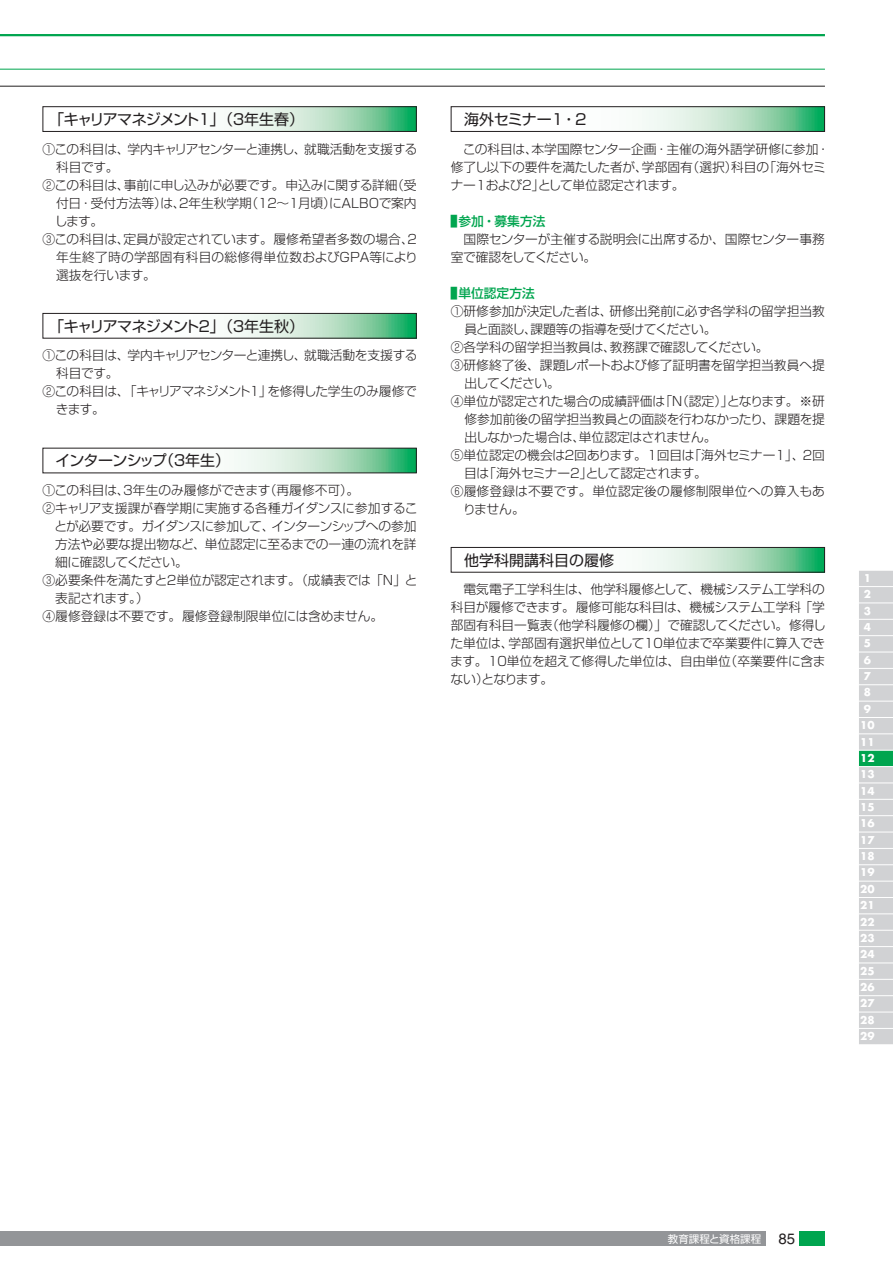
<style>
.page{position:relative;width:893px;height:1263px;background:#fff}
.page>*{position:absolute;margin:0;border:0;box-sizing:border-box;transform-origin:0 0}
.t1{font:15px "Shin Go Pro";letter-spacing:-.11em;color:#231f20}
.t2{font:15px "Shin Go Pro";letter-spacing:-.06em;color:#231f20}
.t3{font:15px "Shin Go Pro";color:#231f20}
.t4{font:15px "Shin Go Pro";letter-spacing:-.015em;color:#231f20}
.t5{font:300 12.75px/18px "Shin Go Pro";letter-spacing:-.02em;color:#231f20}
.t6{font:300 12.75px "Shin Go Pro";color:#231f20}
.t7{font:300 12.75px "Shin Go Pro";letter-spacing:-.04em;color:#231f20}
.t8{font:300 12.75px "Shin Go Pro";letter-spacing:-.055em;color:#231f20}
.t9{font:300 12.75px "Shin Go Pro";letter-spacing:.02em;color:#231f20}
.t10{font:300 12.75px "Shin Go Pro";letter-spacing:.015em;color:#231f20}
.t11{font:500 12.75px "Shin Go Pro";color:#00a54f}
.t12{font:300 12.75px "Shin Go Pro";letter-spacing:-.045em;color:#231f20}
.t13{font:300 12.75px "Shin Go Pro";letter-spacing:-.1em;color:#231f20}
.t14{font:700 10.5px/16.4px "Futura Std";color:#fff;text-align:center}
.t15{font:10.5px "Shin Go Pro";color:#fff}
.s1{font-family:"Helvetica LT Std";font-size:15px;color:#231f20}
</style>
<div class="page">
<hr style="left:0;top:34px;width:825px;height:2px;background:#00a54f">
<hr style="left:0;top:69px;width:825px;height:1px;background:#00a54f">
<hr style="left:0;top:86px;width:825px;height:1px;background:#231f20">
<svg style="left:859px;top:570px;width:34px;height:475px;background:#cdd3d2"></svg>
<div style="left:0;top:1231px;width:765px;height:15px;background:#939598"></div>
<div style="left:799px;top:1231px;width:26px;height:15px;background:#00a54f"></div>
<svg style="left:234px;top:108px;width:181px;height:22px;background:#aadcbf"></svg>
<div style="left:43px;top:106px;width:374px;height:26px;border:1px solid #231f20"></div>
<svg style="left:234px;top:315px;width:181px;height:22px;background:#aadcbf"></svg>
<div style="left:43px;top:313px;width:374px;height:26px;border:1px solid #231f20"></div>
<svg style="left:234px;top:450px;width:181px;height:21px;background:#aadcbf"></svg>
<svg style="left:642px;top:108px;width:181px;height:22px;background:#aadcbf"></svg>
<div style="left:451px;top:106px;width:374px;height:26px;border:1px solid #231f20"></div>
<svg style="left:642px;top:549px;width:181px;height:22px;background:#aadcbf"></svg>
<div style="left:451px;top:547px;width:374px;height:26px;border:1px solid #231f20"></div>
<p class="t1" style="left:49px;top:107px;width:257px">「キャリアマネジメント１」（３年生春）</p>
<p class="t5" style="left:43px;top:138px;width:376px">①この科目は、学内キャリアセンターと連携し、就職活動を支援する</p>
<p class="t5" style="left:56px;top:156px;width:64px">科目です。</p>
<p class="t5" style="left:43px;top:174px;width:376px">②この科目は、事前に申し込みが必要です。申込みに関する詳細（受</p>
<p class="t5" style="left:56px;top:192px;width:362px">付日・受付方法等）は、２年生秋学期（１２～１月頃）にALBOで案内</p>
<p class="t5" style="left:55px;top:210px;width:50px">します。</p>
<p class="t5" style="left:43px;top:228px;width:377px">③この科目は、定員が設定されています。履修希望者多数の場合、２</p>
<p class="t9" style="left:56px;top:246px;width:363px">年生終了時の学部固有科目の総修得単位数およびGPA等により</p>
<p class="t5" style="left:56px;top:264px;width:101px">選抜を行います。</p>
<p class="t1" style="left:49px;top:313px;width:257px">「キャリアマネジメント２」（３年生秋）</p>
<p class="t5" style="left:43px;top:345px;width:376px">①この科目は、学内キャリアセンターと連携し、就職活動を支援する</p>
<p class="t5" style="left:56px;top:363px;width:64px">科目です。</p>
<p class="t7" style="left:43px;top:381px;width:376px">②この科目は、「キャリアマネジメント１」を修得した学生のみ履修で</p>
<p class="t5" style="left:56px;top:399px;width:51px">きます。</p>
<p class="t2" style="left:56px;top:448px;width:176px">インターンシップ（３年生）</p>
<p class="t6" style="left:43px;top:480px;width:318px">①この科目は、3年生のみ履修ができます（再履修不可）。</p>
<p class="t5" style="left:43px;top:498px;width:376px">②キャリア支援課が春学期に実施する各種ガイダンスに参加するこ</p>
<p class="t8" style="left:54px;top:516px;width:364px">とが必要です。ガイダンスに参加して、インターンシップへの参加</p>
<p class="t5" style="left:55px;top:534px;width:363px">方法や必要な提出物など、単位認定に至るまでの一連の流れを詳</p>
<p class="t12" style="left:55px;top:552px;width:134px">細に確認してください。</p>
<p class="t5" style="left:43px;top:570px;width:377px">③必要条件を満たすと2単位が認定されます。（成績表では「N」と</p>
<p class="t5" style="left:55px;top:588px;width:95px">表記されます。）</p>
<p class="t6" style="left:43px;top:606px;width:342px">④履修登録は不要です。履修登録制限単位には含めません。</p>
<p class="t4" style="left:464px;top:107px;width:124px">海外セミナー1・2</p>
<p class="t5" style="left:451px;top:138px;width:380px">　この科目は、本学国際センター企画・主催の海外語学研修に参加・修了し以下の要件を満たした者が、学部固有（選択）科目の「海外セミナー1および2」として単位認定されます。</p>
<p class="t11" style="left:451px;top:210px;width:96px">▌参加・募集方法</p>
<p class="t5" style="left:451px;top:228px;width:376px">　国際センターが主催する説明会に出席するか、国際センター事務室で確認をしてください。</p>
<p class="t11" style="left:451px;top:282px;width:86px">▌単位認定方法</p>
<p class="t6" style="left:451px;top:300px;width:376px">①研修参加が決定した者は、研修出発前に必ず各学科の留学担当教</p>
<p class="t5" style="left:464px;top:318px;width:254px">員と面談し、課題等の指導を受けてください。</p>
<p class="t6" style="left:451px;top:336px;width:319px">②各学科の留学担当教員は、教務課で確認してください。</p>
<p class="t6" style="left:451px;top:354px;width:376px">③研修終了後、課題レポートおよび修了証明書を留学担当教員へ提</p>
<p class="t13" style="left:464px;top:372px;width:97px">出してください。</p>
<p class="t5" style="left:451px;top:390px;width:376px">④単位が認定された場合の成績評価は「Ｎ（認定）」となります。※研</p>
<p class="t6" style="left:464px;top:408px;width:362px">修参加前後の留学担当教員との面談を行わなかったり、課題を提</p>
<p class="t5" style="left:464px;top:426px;width:254px">出しなかった場合は、単位認定はされません。</p>
<p class="t5" style="left:451px;top:444px;width:376px">⑤単位認定の機会は２回あります。１回目は「海外セミナー1」、２回</p>
<p class="t5" style="left:464px;top:462px;width:244px">目は「海外セミナー2」として認定されます。</p>
<p class="t10" style="left:451px;top:480px;width:376px">⑥履修登録は不要です。単位認定後の履修制限単位への算入もあ</p>
<p class="t5" style="left:463px;top:498px;width:63px">りません。</p>
<p class="t3" style="left:464px;top:547px;width:151px">他学科開講科目の履修</p>
<p class="t5" style="left:450px;top:579px;width:377px;text-align:justify">　電気電子工学科生は、他学科履修として、機械システム工学科の科目が履修できます。履修可能な科目は、機械システム工学科「学部固有科目一覧表（他学科履修の欄）」で確認してください。修得した単位は、学部固有選択単位として１０単位まで卒業要件に算入できます。１０単位を超えて修得した単位は、自由単位（卒業要件に含まない）となります。</p>
<p class="t14" style="left:860px;top:570px;width:16px">1<br>2<br>3<br>4<br>5<br>6<br>7<br>8<br>9<br>10<br>11<br>12<br>13<br>14<br>15<br>16<br>17<br>18<br>19<br>20<br>21<br>22<br>23<br>24<br>25<br>26<br>27<br>28<br>29</p>
<p class="t15" style="left:668px;top:1230px;width:129px">教育課程と資格課程 <span class="s1">85</span></p>
</div>
